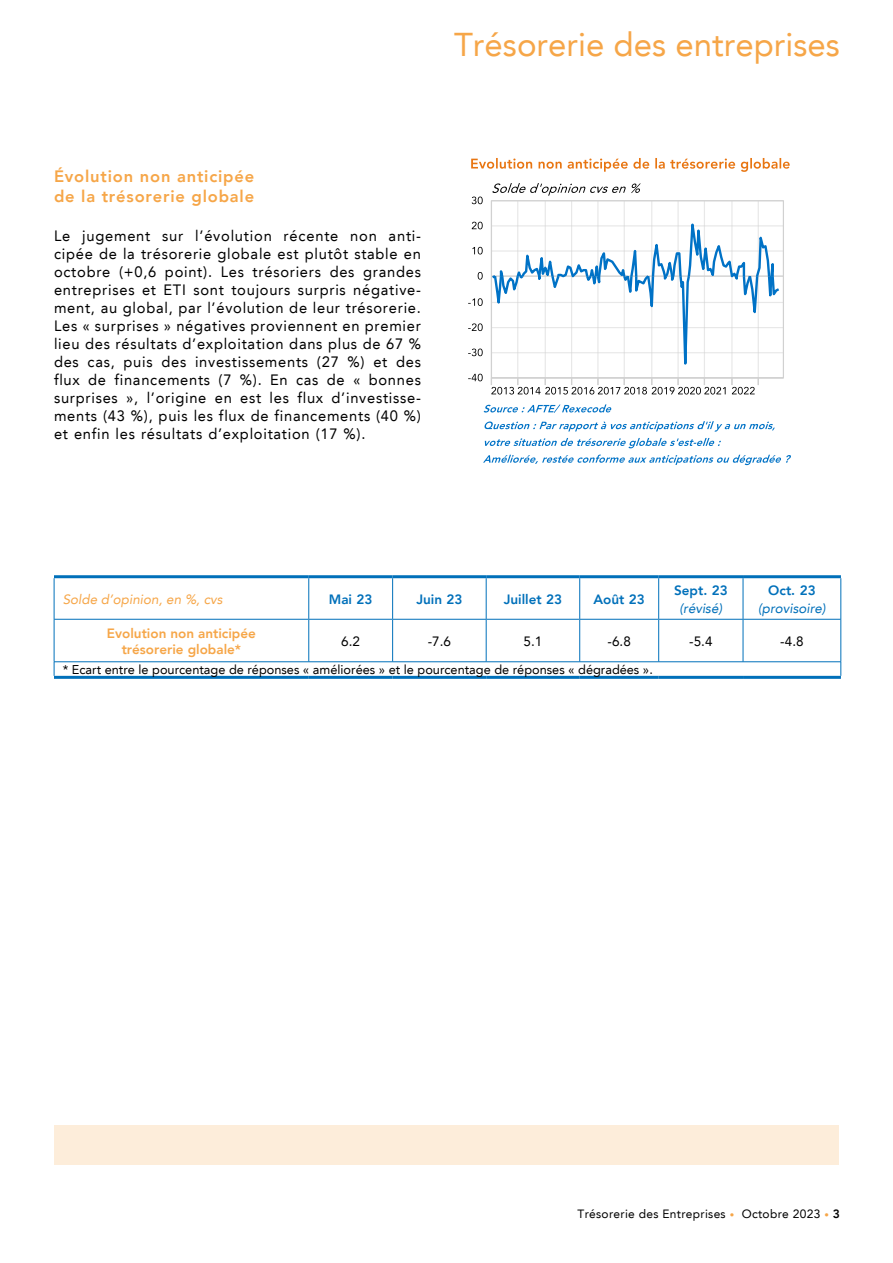
<style>
.page{position:relative;width:893px;height:1263px;background:#fff}
.page>*{position:absolute;margin:0;border:0;box-sizing:border-box;transform-origin:0 0}
.t1{font:33px "Avenir LT";color:#f6a648}
.t2{font:800 16.5px/19.8px "Avenir LT";letter-spacing:.05em;color:#f6a648}
.t3{font:15px/18px "Avenir LT";letter-spacing:.05em;color:#000;text-align:justify}
.t4{font:800 13.5px "Avenir LT";color:#0070ba}
.t5{font:800 13.5px/16.2px "Avenir LT";color:#f6a648;text-align:center}
.t6{font:italic 13.5px "Avenir LT";color:#f6a648}
.t7{font:13.5px "Avenir LT";color:#000}
.t8{font:italic 13.5px "Avenir LT";color:#0070ba}
.t9{font:12.75px "Avenir LT";color:#000}
.t10{font:12px "Avenir LT";letter-spacing:.025em;color:#000}
.s1{font-size:9px;color:#f6a648}
.s2{font-weight:800}
</style>
<div class="page">
<svg style="left:471px;top:158px;width:319px;height:14px"></svg>
<hr style="left:491px;top:377px;width:292px;height:1px;background:#d1d1d1">
<svg style="left:468px;top:183px;width:314px;height:265px"></svg>
<svg style="left:483px;top:455px;width:308px;height:10px"></svg>
<svg style="left:55px;top:578px;width:786px;height:98px"></svg>
<hr style="left:54px;top:575px;width:255px;height:3px;background:#0070ba">
<hr style="left:309px;top:575px;width:84px;height:3px;background:#0070ba">
<hr style="left:393px;top:575px;width:93px;height:3px;background:#0070ba">
<hr style="left:486px;top:575px;width:94px;height:3px;background:#0070ba">
<hr style="left:580px;top:575px;width:79px;height:3px;background:#0070ba">
<hr style="left:659px;top:575px;width:84px;height:3px;background:#0070ba">
<hr style="left:743px;top:575px;width:98px;height:3px;background:#0070ba">
<hr style="left:54px;top:676px;width:255px;height:3px;background:#0070ba">
<hr style="left:309px;top:676px;width:84px;height:3px;background:#0070ba">
<hr style="left:393px;top:676px;width:93px;height:3px;background:#0070ba">
<hr style="left:486px;top:676px;width:94px;height:3px;background:#0070ba">
<hr style="left:580px;top:676px;width:79px;height:3px;background:#0070ba">
<hr style="left:659px;top:676px;width:84px;height:3px;background:#0070ba">
<hr style="left:743px;top:676px;width:98px;height:3px;background:#0070ba">
<hr style="left:54px;top:578px;width:1px;height:41px;background:#0070ba">
<hr style="left:308px;top:578px;width:1px;height:41px;background:#0070ba">
<hr style="left:392px;top:578px;width:1px;height:41px;background:#0070ba">
<hr style="left:486px;top:578px;width:1px;height:41px;background:#0070ba">
<hr style="left:579px;top:578px;width:1px;height:41px;background:#0070ba">
<hr style="left:658px;top:578px;width:1px;height:41px;background:#0070ba">
<hr style="left:743px;top:578px;width:1px;height:41px;background:#0070ba">
<hr style="left:841px;top:578px;width:1px;height:41px;background:#0070ba">
<hr style="left:54px;top:619px;width:1px;height:43px;background:#0070ba">
<hr style="left:308px;top:620px;width:1px;height:42px;background:#0070ba">
<hr style="left:392px;top:620px;width:1px;height:42px;background:#0070ba">
<hr style="left:486px;top:620px;width:1px;height:42px;background:#0070ba">
<hr style="left:579px;top:620px;width:1px;height:42px;background:#0070ba">
<hr style="left:658px;top:620px;width:1px;height:42px;background:#0070ba">
<hr style="left:743px;top:620px;width:1px;height:42px;background:#0070ba">
<hr style="left:841px;top:619px;width:1px;height:43px;background:#0070ba">
<hr style="left:54px;top:661px;width:255px;height:1px;background:#0070ba">
<svg style="left:54px;top:662px;width:1px;height:14px"></svg>
<hr style="left:309px;top:661px;width:84px;height:1px;background:#0070ba">
<hr style="left:393px;top:661px;width:93px;height:1px;background:#0070ba">
<hr style="left:486px;top:661px;width:94px;height:1px;background:#0070ba">
<hr style="left:580px;top:661px;width:79px;height:1px;background:#0070ba">
<hr style="left:659px;top:661px;width:84px;height:1px;background:#0070ba">
<hr style="left:743px;top:661px;width:98px;height:1px;background:#0070ba">
<svg style="left:841px;top:662px;width:1px;height:14px"></svg>
<hr style="left:54px;top:619px;width:255px;height:1px;background:#0070ba">
<hr style="left:309px;top:619px;width:84px;height:1px;background:#0070ba">
<hr style="left:393px;top:619px;width:93px;height:1px;background:#0070ba">
<hr style="left:486px;top:619px;width:94px;height:1px;background:#0070ba">
<hr style="left:580px;top:619px;width:79px;height:1px;background:#0070ba">
<hr style="left:659px;top:619px;width:84px;height:1px;background:#0070ba">
<hr style="left:743px;top:619px;width:98px;height:1px;background:#0070ba">
<div style="left:54px;top:1125px;width:785px;height:40px;background:#fdedda"></div>
<h1 class="t1" style="left:454px;top:25px;width:387px">Trésorerie des entreprises</h1>
<p class="t2" style="left:54px;top:166px;width:202px">Évolution non anticipée de la trésorerie globale</p>
<p class="t3" style="left:54px;top:227px;width:368px">Le jugement sur l’évolution récente non anti&shy;cipée de la trésorerie globale est plutôt stable en octobre (+0,6 point). Les trésoriers des grandes entreprises et ETI sont toujours surpris négative&shy;ment, au global, par l’évolution de leur trésorerie.<br>Les « surprises » négatives proviennent en premier lieu des résultats d’exploitation dans plus de 67 % des cas, puis des investissements (27 %) et des flux de financements (7 %). En cas de « bonnes surprises », l’origine en est les flux d’investisse&shy;ments (43 %), puis les flux de financements (40 %) et enfin les résultats d’exploitation (17 %).</p>
<p class="t6" style="left:63px;top:591px;width:161px">Solde d’opinion, en %, cvs</p>
<p class="t4" style="left:329px;top:591px;width:45px">Mai 23</p>
<p class="t4" style="left:416px;top:591px;width:48px">Juin 23</p>
<p class="t4" style="left:504px;top:591px;width:60px">Juillet 23</p>
<p class="t4" style="left:593px;top:591px;width:53px">Août 23</p>
<p class="t4" style="left:674px;top:582px;width:55px">Sept. 23</p>
<p class="t8" style="left:679px;top:600px;width:44px">(révisé)</p>
<p class="t4" style="left:768px;top:582px;width:49px">Oct. 23</p>
<p class="t8" style="left:758px;top:600px;width:69px">(provisoire)</p>
<p class="t5" style="left:107px;top:625px;width:150px">Evolution non anticipée trésorerie globale*</p>
<p class="t7" style="left:341px;top:633px;width:20px">6.2</p>
<p class="t7" style="left:428px;top:633px;width:25px">-7.6</p>
<p class="t7" style="left:524px;top:633px;width:20px">5.1</p>
<p class="t7" style="left:608px;top:633px;width:25px">-6.8</p>
<p class="t7" style="left:689px;top:633px;width:25px">-5.4</p>
<p class="t7" style="left:780px;top:633px;width:25px">-4.8</p>
<p class="t9" style="left:63px;top:662px;width:592px">* Ecart entre le pourcentage de réponses « améliorées » et le pourcentage de réponses « dégradées ».</p>
<p class="t10" style="left:577px;top:1207px;width:264px">Trésorerie des Entreprises <span class="s1">•</span> Octobre 2023 <span class="s1">•</span> <span class="s2">3</span></p>
</div>
